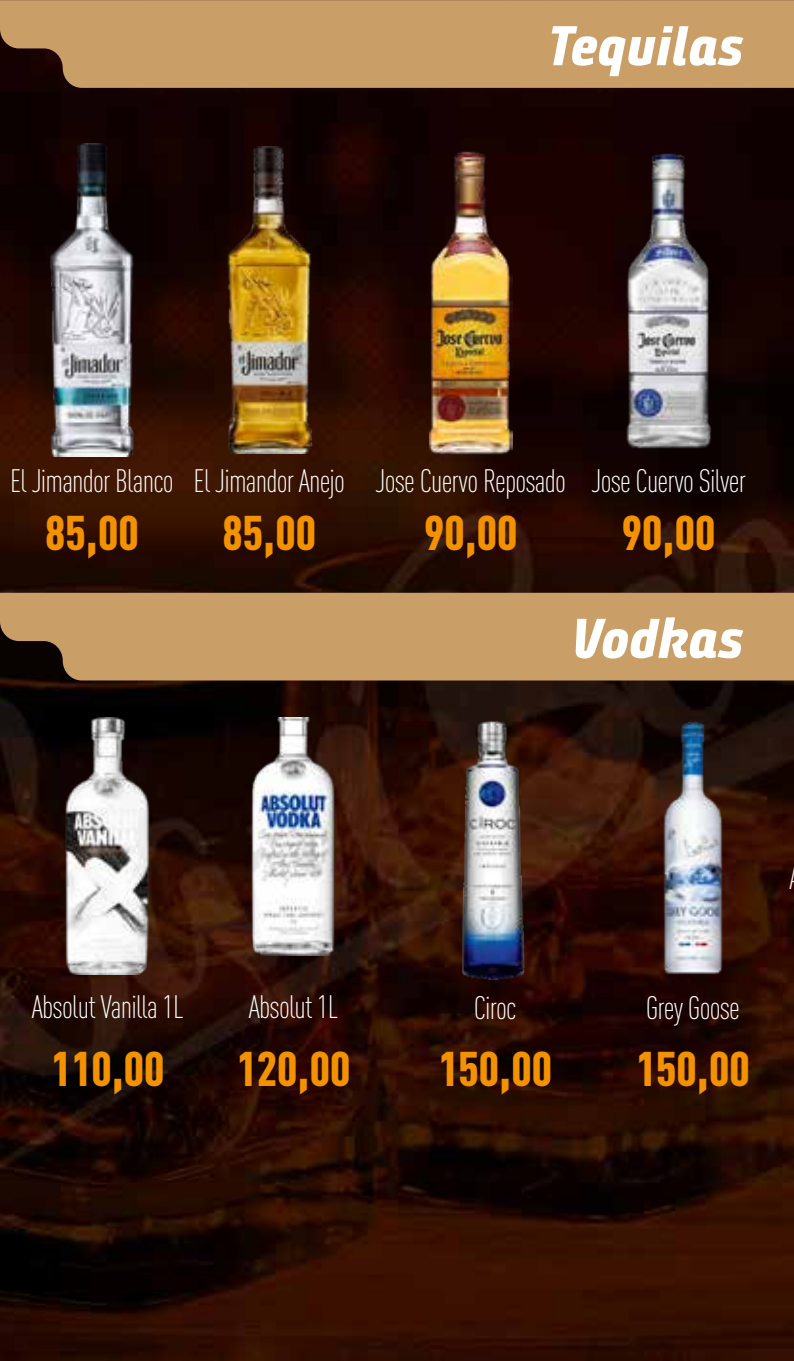
<style>
.page{position:relative;width:794px;height:1361px;background:#fff}
.page>*{position:absolute;margin:0;border:0;box-sizing:border-box;transform-origin:0 0}
.t1{font:italic 56px "Bunday Clean Extra Bold Up";color:#fff}
.t2{font:900 48px "DIN Cond";color:#f39200}
.t3{font:300 32px "DIN Cond";letter-spacing:-.025em;color:#fff}
</style>
<div class="page">
<img style="left:0;top:88px;width:794px;height:1272px">
<div style="left:0;top:0;width:794px;height:88px;background:#ca9e67"></div>
<div style="left:0;top:593px;width:794px;height:87px;background:#ca9e67"></div>
<img style="left:45px;top:143px;width:94px;height:314px">
<img style="left:214px;top:146px;width:110px;height:308px">
<img style="left:429px;top:139px;width:83px;height:322px">
<img style="left:613px;top:144px;width:111px;height:312px">
<img style="left:457px;top:717px;width:73px;height:267px">
<img style="left:657px;top:717px;width:71px;height:257px">
<img style="left:61px;top:717px;width:93px;height:257px">
<img style="left:243px;top:717px;width:101px;height:238px">
<h1 class="t1" style="left:547px;top:8px;width:198px">Tequilas</h1>
<p class="t3" style="left:10px;top:462px;width:737px">El Jimandor Blanco El Jimandor Anejo Jose Cuervo Reposado Jose Cuervo Silver</p>
<h2 class="t2" style="left:45px;top:502px;width:95px">85,00</h2>
<h2 class="t2" style="left:222px;top:502px;width:95px">85,00</h2>
<h2 class="t2" style="left:424px;top:502px;width:95px">90,00</h2>
<h2 class="t2" style="left:622px;top:502px;width:95px">90,00</h2>
<h1 class="t1" style="left:571px;top:601px;width:174px">Vodkas</h1>
<p class="t3" style="left:32px;top:988px;width:153px">Absolut Vanilla 1L</p>
<p class="t3" style="left:249px;top:988px;width:91px">Absolut 1L</p>
<p class="t3" style="left:474px;top:989px;width:44px">Ciroc</p>
<p class="t3" style="left:645px;top:989px;width:96px">Grey Goose</p>
<h2 class="t2" style="left:51px;top:1038px;width:115px">110,00</h2>
<h2 class="t2" style="left:236px;top:1038px;width:115px">120,00</h2>
<h2 class="t2" style="left:438px;top:1038px;width:115px">150,00</h2>
<h2 class="t2" style="left:636px;top:1038px;width:115px">150,00</h2>
</div>
